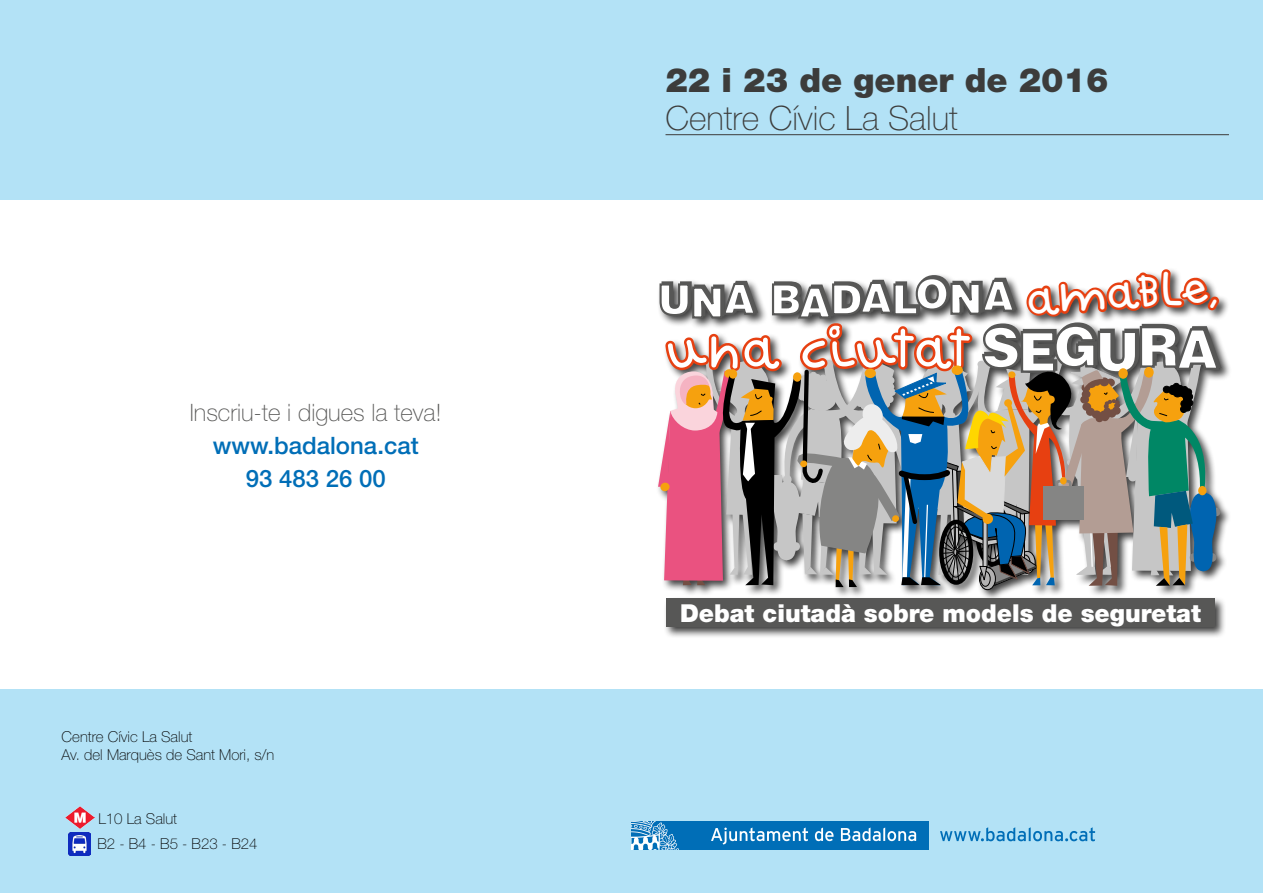
<style>
.page{position:relative;width:1263px;height:893px;background:#fff}
.page>*{position:absolute;margin:0;border:0;box-sizing:border-box;transform-origin:0 0}
.t1{font:53.1px "Anna";letter-spacing:.06em;color:#fff}
.t2{font:45.75px "Anna";color:#fff}
.t3{font:900 33.6px "Helvetica Neue";color:#3c3c3b}
.FILET{font:100 33.6px "Helvetica Neue";color:#3c3c3b}
.t4{font:900 24.75px "Helvetica Neue";color:#fff}
.t5{font:500 24px "Helvetica Neue";color:#006eb7}
.t6{font:100 24px "Helvetica Neue";color:#575756}
.t7{font:100 15px "Helvetica Neue";color:#000}
</style>
<div class="page">
<div style="left:0;top:0;width:1263px;height:200px;background:#b3e2f6"></div>
<div style="left:0;top:689px;width:1263px;height:204px;background:#b3e2f6"></div>
<div style="left:656px;top:267px;width:576px;height:372px;background:#000;opacity:.75"></div>
<div style="left:666px;top:599px;width:549px;height:28px;background:#575756"></div>
<div style="left:979px;top:567px;width:17px;height:23px;border:1px solid #000;border-radius:50%"></div>
<svg style="left:658px;top:267px;width:566px;height:320px"></svg>
<div style="left:793px;top:372px;width:8px;height:10px;background:#f6a10e;border-radius:50%"></div>
<div style="left:729px;top:369px;width:8px;height:10px;background:#f6a10e;border-radius:50%"></div>
<hr style="left:665px;top:134px;width:564px;height:1px;background:#3c3c3b">
<img style="left:65px;top:806px;width:30px;height:22px">
<img style="left:68px;top:833px;width:23px;height:22px">
<div style="left:631px;top:821px;width:298px;height:28px;background:#006eb7"></div>
<svg style="left:631px;top:821px;width:48px;height:28px"></svg>
<svg style="left:711px;top:827px;width:205px;height:17px"></svg>
<svg style="left:940px;top:827px;width:155px;height:14px"></svg>
<p class="t6" style="left:190px;top:399px;width:253px">Inscriu-te i digues la teva!</p>
<p class="t5" style="left:213px;top:431px;width:207px">www.badalona.cat</p>
<p class="t5" style="left:246px;top:464px;width:142px">93 483 26 00</p>
<p class="t7" style="left:62px;top:728px;width:132px">Centre Cívic La Salut</p>
<p class="t7" style="left:62px;top:746px;width:214px">Av. del Marquès de Sant Mori, s/n</p>
<p class="t7" style="left:98px;top:810px;width:80px">L10 La Salut</p>
<p class="t7" style="left:97px;top:835px;width:162px">B2 - B4 - B5 - B23 - B24</p>
<p class="t3" style="left:665px;top:60px;width:444px">22 i 23 de gener de 2016</p>
<p class="FILET" style="left:665px;top:99px;width:294px">Centre Cívic La Salut</p>
<p class="t1" style="left:668px;top:312px;width:301px">una ciutat</p>
<p class="t2" style="left:1025px;top:267px;width:191px;rotate:-4deg">amable,</p>
<p class="t4" style="left:680px;top:598px;width:522px">Debat ciutadà sobre models de seguretat</p>
</div>
